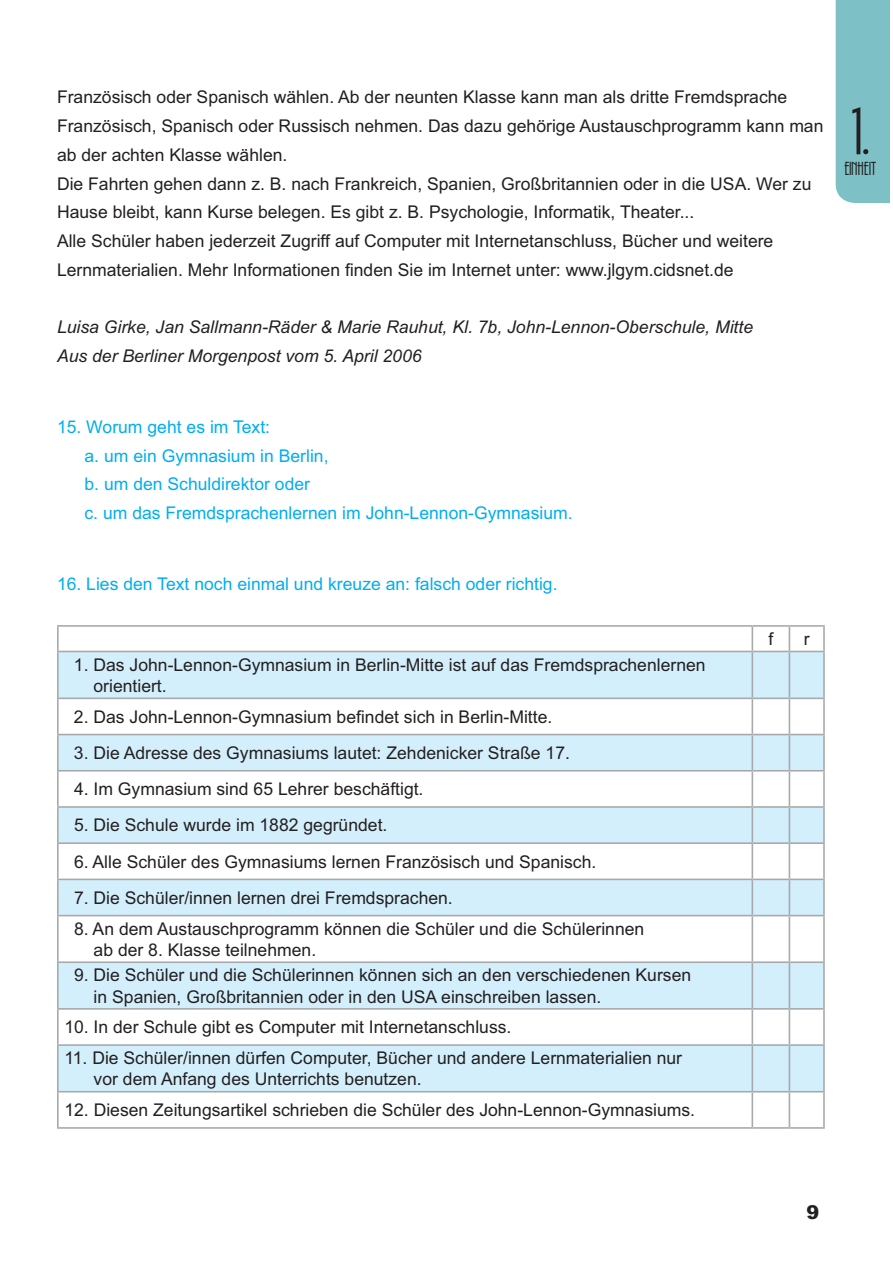
<style>
.page{position:relative;width:893px;height:1263px;background:#fff}
.page>*{position:absolute;margin:0;border:0;box-sizing:border-box;transform-origin:0 0}
.t1{font:62.85px "Andes";color:#231f20}
.t2{font:900 19.2px "Arial";color:#231f20}
.t3{font:17.55px/28.8px "Arial";color:#231f20}
.t4{font:17.55px/28.8px "Arial";color:#00aeef}
.t5{font:italic 17.55px/28.8px "Arial";color:#231f20}
.t6{font:17.55px "Andes";color:#231f20}
</style>
<div class="page">
<svg style="left:59px;top:652px;width:764px;height:439px;fill:#d4effc"></svg>
<hr style="left:57px;top:625px;width:695px;height:2px;background:#a7a9ac">
<hr style="left:57px;top:627px;width:2px;height:24px;background:#a7a9ac">
<hr style="left:752px;top:625px;width:37px;height:2px;background:#a7a9ac">
<hr style="left:751px;top:627px;width:2px;height:24px;background:#a7a9ac">
<hr style="left:789px;top:625px;width:36px;height:2px;background:#a7a9ac">
<svg style="left:789px;top:627px;width:1px;height:24px"></svg>
<hr style="left:823px;top:627px;width:2px;height:24px;background:#a7a9ac">
<hr style="left:57px;top:651px;width:695px;height:1px;background:#a7a9ac">
<hr style="left:57px;top:652px;width:2px;height:46px;background:#a7a9ac">
<hr style="left:752px;top:651px;width:37px;height:1px;background:#a7a9ac">
<hr style="left:751px;top:652px;width:2px;height:46px;background:#a7a9ac">
<hr style="left:789px;top:651px;width:36px;height:1px;background:#a7a9ac">
<hr style="left:789px;top:652px;width:1px;height:46px;background:#a7a9ac">
<hr style="left:823px;top:652px;width:2px;height:46px;background:#a7a9ac">
<hr style="left:57px;top:698px;width:695px;height:1px;background:#a7a9ac">
<hr style="left:57px;top:699px;width:2px;height:35px;background:#a7a9ac">
<hr style="left:752px;top:698px;width:37px;height:1px;background:#a7a9ac">
<hr style="left:751px;top:699px;width:2px;height:35px;background:#a7a9ac">
<hr style="left:789px;top:698px;width:36px;height:1px;background:#a7a9ac">
<hr style="left:789px;top:699px;width:1px;height:35px;background:#a7a9ac">
<hr style="left:823px;top:699px;width:2px;height:35px;background:#a7a9ac">
<hr style="left:57px;top:734px;width:695px;height:1px;background:#a7a9ac">
<hr style="left:57px;top:735px;width:2px;height:35px;background:#a7a9ac">
<hr style="left:752px;top:734px;width:37px;height:1px;background:#a7a9ac">
<hr style="left:751px;top:735px;width:2px;height:35px;background:#a7a9ac">
<hr style="left:789px;top:734px;width:36px;height:1px;background:#a7a9ac">
<hr style="left:789px;top:735px;width:1px;height:35px;background:#a7a9ac">
<hr style="left:823px;top:735px;width:2px;height:35px;background:#a7a9ac">
<hr style="left:57px;top:770px;width:695px;height:2px;background:#a7a9ac">
<hr style="left:57px;top:772px;width:2px;height:34px;background:#a7a9ac">
<hr style="left:752px;top:770px;width:37px;height:2px;background:#a7a9ac">
<hr style="left:751px;top:772px;width:2px;height:34px;background:#a7a9ac">
<hr style="left:789px;top:770px;width:36px;height:2px;background:#a7a9ac">
<hr style="left:789px;top:772px;width:1px;height:34px;background:#a7a9ac">
<hr style="left:823px;top:772px;width:2px;height:34px;background:#a7a9ac">
<hr style="left:57px;top:806px;width:695px;height:2px;background:#a7a9ac">
<hr style="left:57px;top:808px;width:2px;height:34px;background:#a7a9ac">
<hr style="left:752px;top:806px;width:37px;height:2px;background:#a7a9ac">
<hr style="left:751px;top:808px;width:2px;height:34px;background:#a7a9ac">
<hr style="left:789px;top:806px;width:36px;height:2px;background:#a7a9ac">
<hr style="left:789px;top:808px;width:1px;height:34px;background:#a7a9ac">
<hr style="left:823px;top:808px;width:2px;height:34px;background:#a7a9ac">
<hr style="left:57px;top:842px;width:695px;height:2px;background:#a7a9ac">
<hr style="left:57px;top:844px;width:2px;height:35px;background:#a7a9ac">
<hr style="left:752px;top:842px;width:37px;height:2px;background:#a7a9ac">
<hr style="left:751px;top:844px;width:2px;height:35px;background:#a7a9ac">
<hr style="left:789px;top:842px;width:36px;height:2px;background:#a7a9ac">
<hr style="left:789px;top:844px;width:1px;height:35px;background:#a7a9ac">
<hr style="left:823px;top:844px;width:2px;height:35px;background:#a7a9ac">
<hr style="left:57px;top:879px;width:695px;height:1px;background:#a7a9ac">
<hr style="left:57px;top:880px;width:2px;height:35px;background:#a7a9ac">
<hr style="left:752px;top:879px;width:37px;height:1px;background:#a7a9ac">
<hr style="left:751px;top:880px;width:2px;height:35px;background:#a7a9ac">
<hr style="left:789px;top:879px;width:36px;height:1px;background:#a7a9ac">
<hr style="left:789px;top:880px;width:1px;height:35px;background:#a7a9ac">
<hr style="left:823px;top:880px;width:2px;height:35px;background:#a7a9ac">
<hr style="left:57px;top:915px;width:695px;height:1px;background:#a7a9ac">
<hr style="left:57px;top:916px;width:2px;height:45px;background:#a7a9ac">
<hr style="left:752px;top:915px;width:37px;height:1px;background:#a7a9ac">
<hr style="left:751px;top:916px;width:2px;height:45px;background:#a7a9ac">
<hr style="left:789px;top:915px;width:36px;height:1px;background:#a7a9ac">
<hr style="left:789px;top:916px;width:1px;height:45px;background:#a7a9ac">
<hr style="left:823px;top:916px;width:2px;height:45px;background:#a7a9ac">
<hr style="left:57px;top:961px;width:695px;height:2px;background:#a7a9ac">
<hr style="left:57px;top:963px;width:2px;height:45px;background:#a7a9ac">
<hr style="left:752px;top:961px;width:37px;height:2px;background:#a7a9ac">
<hr style="left:751px;top:963px;width:2px;height:45px;background:#a7a9ac">
<hr style="left:789px;top:961px;width:36px;height:2px;background:#a7a9ac">
<hr style="left:788px;top:963px;width:2px;height:45px;background:#a7a9ac">
<hr style="left:823px;top:963px;width:2px;height:45px;background:#a7a9ac">
<hr style="left:57px;top:1008px;width:695px;height:2px;background:#a7a9ac">
<hr style="left:57px;top:1010px;width:2px;height:34px;background:#a7a9ac">
<hr style="left:752px;top:1008px;width:37px;height:2px;background:#a7a9ac">
<hr style="left:751px;top:1010px;width:2px;height:34px;background:#a7a9ac">
<hr style="left:789px;top:1008px;width:36px;height:2px;background:#a7a9ac">
<hr style="left:788px;top:1010px;width:2px;height:34px;background:#a7a9ac">
<hr style="left:823px;top:1010px;width:2px;height:34px;background:#a7a9ac">
<hr style="left:57px;top:1044px;width:695px;height:2px;background:#a7a9ac">
<hr style="left:57px;top:1046px;width:2px;height:45px;background:#a7a9ac">
<hr style="left:752px;top:1044px;width:37px;height:2px;background:#a7a9ac">
<hr style="left:751px;top:1046px;width:2px;height:45px;background:#a7a9ac">
<hr style="left:789px;top:1044px;width:36px;height:2px;background:#a7a9ac">
<hr style="left:788px;top:1046px;width:2px;height:45px;background:#a7a9ac">
<hr style="left:823px;top:1046px;width:2px;height:45px;background:#a7a9ac">
<hr style="left:57px;top:1091px;width:695px;height:2px;background:#a7a9ac">
<hr style="left:57px;top:1093px;width:2px;height:34px;background:#a7a9ac">
<hr style="left:752px;top:1091px;width:37px;height:2px;background:#a7a9ac">
<hr style="left:751px;top:1093px;width:2px;height:34px;background:#a7a9ac">
<hr style="left:789px;top:1091px;width:36px;height:2px;background:#a7a9ac">
<hr style="left:788px;top:1093px;width:2px;height:34px;background:#a7a9ac">
<hr style="left:823px;top:1093px;width:2px;height:34px;background:#a7a9ac">
<hr style="left:57px;top:1127px;width:695px;height:2px;background:#a7a9ac">
<hr style="left:752px;top:1127px;width:37px;height:2px;background:#a7a9ac">
<hr style="left:789px;top:1127px;width:36px;height:2px;background:#a7a9ac">
<div style="left:836px;top:0;width:54px;height:203px;background:#7dc1c7"></div>
<p class="t3" style="left:57px;top:84px;width:768px">Französisch oder Spanisch wählen. Ab der neunten Klasse kann man als dritte Fremdsprache Französisch, Spanisch oder Russisch nehmen. Das dazu gehörige Austauschprogramm kann man ab der achten Klasse wählen.<br>Die Fahrten gehen dann z. B. nach Frankreich, Spanien, Großbritannien oder in die USA. Wer zu Hause bleibt, kann Kurse belegen. Es gibt z. B. Psychologie, Informatik, Theater...<br>Alle Schüler haben jederzeit Zugriff auf Computer mit Internetanschluss, Bücher und weitere Lernmaterialien. Mehr Informationen finden Sie im Internet unter: www.jlgym.cidsnet.de</p>
<p class="t5" style="left:57px;top:314px;width:698px">Luisa Girke, Jan Sallmann-Räder &amp; Marie Rauhut, Kl. 7b, John-Lennon-Oberschule, Mitte<br>Aus der Berliner Morgenpost vom 5. April 2006</p>
<p class="t4" style="left:85px;top:414px;width:490px;text-indent:-28px">15. Worum geht es im Text:<br>a. um ein Gymnasium in Berlin,<br>b. um den Schuldirektor oder<br>c. um das Fremdsprachenlernen im John-Lennon-Gymnasium.</p>
<p class="t4" style="left:57px;top:571px;width:502px">16. Lies den Text noch einmal und kreuze an: falsch oder richtig.</p>
<p class="t3" style="left:93px;top:656px;width:614px;line-height:21.1px;text-indent:-20px">1. Das John-Lennon-Gymnasium in Berlin-Mitte ist auf das Fremdsprachenlernen orientiert.</p>
<p class="t3" style="left:74px;top:704px;width:480px">2. Das John-Lennon-Gymnasium befindet sich in Berlin-Mitte.</p>
<p class="t3" style="left:74px;top:740px;width:497px">3. Die Adresse des Gymnasiums lautet: Zehdenicker Straße 17.</p>
<p class="t3" style="left:74px;top:776px;width:351px">4. Im Gymnasium sind 65 Lehrer beschäftigt.</p>
<p class="t3" style="left:74px;top:813px;width:315px">5. Die Schule wurde im 1882 gegründet.</p>
<p class="t3" style="left:74px;top:849px;width:524px">6. Alle Schüler des Gymnasiums lernen Französisch und Spanisch.</p>
<p class="t3" style="left:74px;top:885px;width:380px">7. Die Schüler/innen lernen drei Fremdsprachen.</p>
<p class="t3" style="left:94px;top:920px;width:552px;line-height:21.1px;text-indent:-20px">8. An dem Austauschprogramm können die Schüler und die Schülerinnen ab der 8. Klasse teilnehmen.</p>
<p class="t3" style="left:94px;top:966px;width:599px;line-height:21.1px;text-indent:-20px">9. Die Schüler und die Schülerinnen können sich an den verschiedenen Kursen in Spanien, Großbritannien oder in den USA einschreiben lassen.</p>
<p class="t3" style="left:64px;top:1015px;width:449px">10. In der Schule gibt es Computer mit Internetanschluss.</p>
<p class="t3" style="left:94px;top:1049px;width:590px;line-height:21.1px;text-indent:-29px">11. Die Schüler/innen dürfen Computer, Bücher und andere Lernmaterialien nur vor dem Anfang des Unterrichts benutzen.</p>
<p class="t3" style="left:64px;top:1097px;width:632px">12. Diesen Zeitungsartikel schrieben die Schüler des John-Lennon-Gymnasiums.</p>
<p class="t3" style="left:768px;top:626px;width:6px">f</p>
<p class="t3" style="left:804px;top:626px;width:7px">r</p>
<h1 class="t1" style="left:851px;top:96px;width:20px">1.</h1>
<p class="t6" style="left:844px;top:159px;width:34px">EINHEIT</p>
<p class="t2" style="left:806px;top:1201px;width:14px">9</p>
</div>
